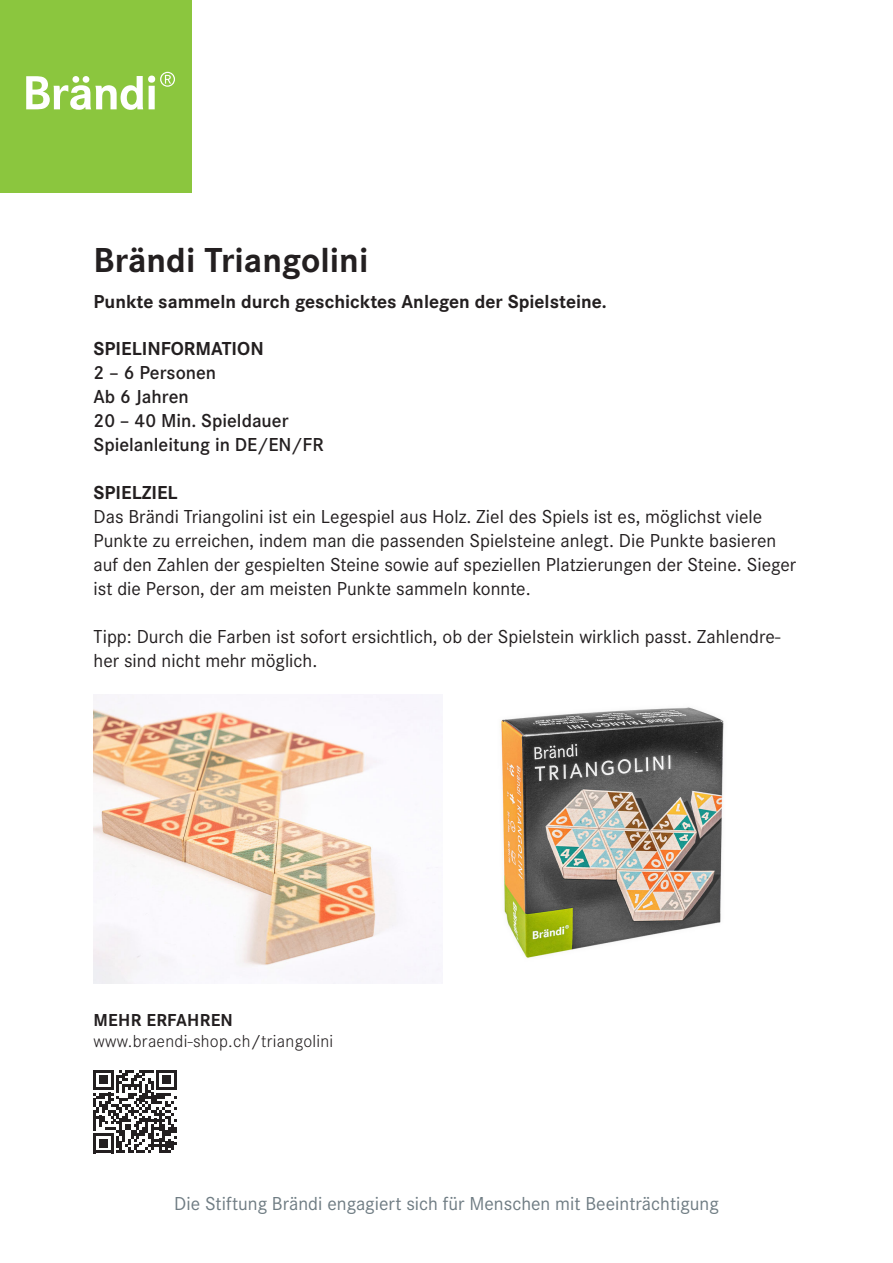
<style>
.page{position:relative;width:893px;height:1263px;background:#fff}
.page>*{position:absolute;margin:0;border:0;box-sizing:border-box;transform-origin:0 0}
.t1{font:700 36px "Corporate S";color:#231f20}
.t2{font:19.5px/24px "Corporate S";color:#231f20}
.t3{font:700 19.5px "Corporate S";color:#231f20}
.t4{font:600 19.5px/24px "Corporate S";color:#231f20}
.t5{font:19.5px "Corporate S";color:#6f7c83}
.t6{font:300 18px "Corporate S";letter-spacing:.015em;color:#231f20}
.t7{font:700 18px "Corporate S";letter-spacing:.015em;color:#231f20}
</style>
<div class="page">
<div style="left:0;top:0;width:191px;height:191px;background:#8bc63e"></div>
<svg style="left:26px;top:72px;width:149px;height:38px"></svg>
<svg style="left:94px;top:1070px;width:83px;height:83px"></svg>
<img style="left:94px;top:694px;width:347px;height:289px">
<img style="left:501px;top:707px;width:223px;height:251px">
<h1 class="t1" style="left:94px;top:239px;width:276px">Brändi Triangolini</h1>
<p class="t3" style="left:94px;top:290px;width:515px">Punkte sammeln durch geschicktes Anlegen der Spielsteine.</p>
<p class="t3" style="left:94px;top:337px;width:172px">SPIELINFORMATION</p>
<p class="t4" style="left:94px;top:361px;width:232px">2 – 6 Personen<br>Ab 6 Jahren<br>20 – 40 Min. Spieldauer<br>Spielanleitung in DE/EN/FR</p>
<p class="t3" style="left:94px;top:481px;width:86px">SPIELZIEL</p>
<p class="t2" style="left:94px;top:505px;width:704px">Das Brändi Triangolini ist ein Legespiel aus Holz. Ziel des Spiels ist es, möglichst viele Punkte zu erreichen, indem man die passenden Spielsteine anlegt. Die Punkte basieren auf den Zahlen der gespielten Steine sowie auf speziellen Platzierungen der Steine. Sieger ist die Person, der am meisten Punkte sammeln konnte.</p>
<p class="t2" style="left:94px;top:625px;width:688px">Tipp: Durch die Farben ist sofort ersichtlich, ob der Spielstein wirklich passt. Zahlendre&shy;her sind nicht mehr möglich.</p>
<p class="t7" style="left:94px;top:1009px;width:141px">MEHR ERFAHREN</p>
<p class="t6" style="left:94px;top:1030px;width:241px">www.braendi-shop.ch/triangolini</p>
<p class="t5" style="left:174px;top:1192px;width:546px">Die Stiftung Brändi engagiert sich für Menschen mit Beeinträchtigung</p>
</div>
